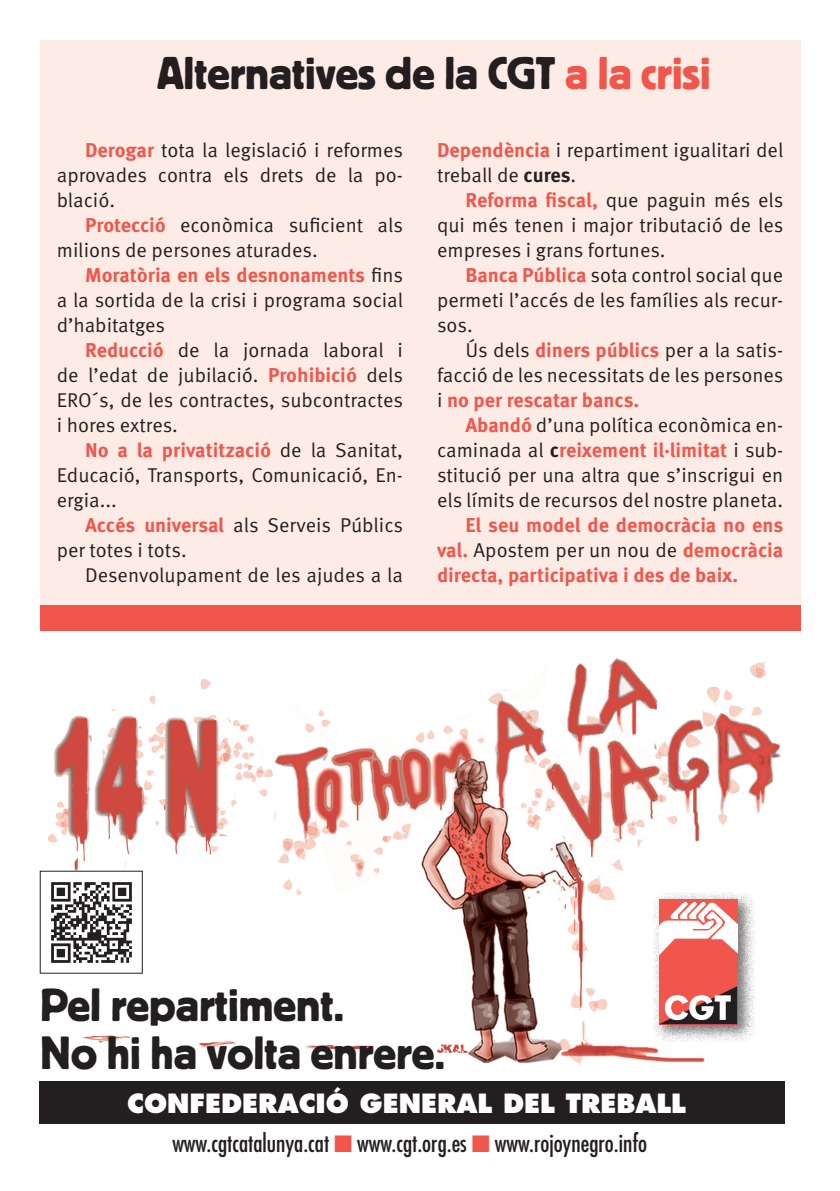
<style>
.page{position:relative;width:840px;height:1191px;background:#fff}
.page>*{position:absolute;margin:0;border:0;box-sizing:border-box;transform-origin:0 0}
.t1{font:48.8px/48.8px "Block";color:#231f20}
.t2{font:48px "Block";color:#231f20}
.t3{font:800 25.8px "Futura Std";color:#fff}
.t4{font:condensed 24px "Futura Std";color:#231f20}
.t5{font:20px/25px "Meta Pro";color:#231f20;text-align:justify}
.t6{font:700 20px/25px "Meta Pro";color:#f0564c;text-align:justify}
.s1{color:#f0564c}
.s2{font-weight:700;color:#f0564c}
.s3{font-weight:700}
.s4{font-weight:400;color:#231f20}
</style>
<div class="page">
<div style="left:40px;top:40px;width:759px;height:565px;background:#fdece5"></div>
<div style="left:40px;top:1081px;width:744px;height:42px;background:#231f20"></div>
<img style="left:39px;top:658px;width:742px;height:407px">
<div style="left:40px;top:605px;width:759px;height:26px;background:#f0564c"></div>
<img style="left:42px;top:872px;width:99px;height:99px">
<div style="left:40px;top:870px;width:103px;height:103px;border:1px solid #231f20"></div>
<div style="left:652px;top:892px;width:103px;height:150px;background:#231f20;opacity:.6"></div>
<div style="left:658px;top:899px;width:78px;height:125px;background:#f0564c"></div>
<svg style="left:658px;top:899px;width:78px;height:57px"></svg>
<svg style="left:658px;top:986px;width:78px;height:38px"></svg>
<h2 class="t2" style="left:157px;top:41px;width:554px">Alternatives de la CGT <span class="s1">a la crisi</span></h2>
<p class="t5" style="left:57px;top:138px;width:348px;text-indent:28px"><span class="s2">Derogar</span> tota la legislació i reformes aprovades contra els drets de la po&shy;blació.</p>
<p class="t5" style="left:57px;top:213px;width:348px;text-indent:28px"><span class="s2">Protecció</span> econòmica suficient als milions de persones aturades.</p>
<p class="t5" style="left:57px;top:263px;width:348px;text-indent:28px"><span class="s2">Moratòria en els desnonaments</span> fins a la sortida de la crisi i programa social d’habitatges</p>
<p class="t5" style="left:57px;top:338px;width:347px;text-indent:28px"><span class="s2">Reducció</span> de la jornada laboral i de l’edat de jubilació. <span class="s2">Prohibició</span> dels ERO´s, de les contractes, subcontractes i hores extres.</p>
<p class="t5" style="left:57px;top:438px;width:347px;text-indent:28px"><span class="s2">No a la privatització</span> de la Sanitat, Educació, Transports, Comunicació, En&shy;ergia...</p>
<p class="t5" style="left:57px;top:513px;width:348px;text-indent:28px"><span class="s2">Accés universal</span> als Serveis Públics per totes i tots.</p>
<p class="t5" style="left:85px;top:563px;width:319px">Desenvolupament de les ajudes a la</p>
<p class="t5" style="left:437px;top:138px;width:348px"><span class="s2">Dependència</span> i repartiment igualitari del treball de <span class="s3">cures</span>.</p>
<p class="t5" style="left:437px;top:188px;width:348px;text-indent:28px"><span class="s2">Reforma fiscal,</span> que paguin més els qui més tenen i major tributació de les empreses i grans fortunes.</p>
<p class="t5" style="left:437px;top:263px;width:347px;text-indent:28px"><span class="s2">Banca Pública</span> sota control social que permeti l’accés de les famílies als recur&shy;sos.</p>
<p class="t5" style="left:437px;top:338px;width:348px;text-indent:28px">Ús dels <span class="s2">diners públics</span> per a la satis&shy;facció de les necessitats de les persones i <span class="s2">no per rescatar bancs.</span></p>
<p class="t5" style="left:437px;top:413px;width:347px;text-indent:28px"><span class="s2">Abandó</span> d’una política econòmica en&shy;caminada al <span class="s3">c</span><span class="s2">reixement il·limitat</span> i sub&shy;stitució per una altra que s’inscrigui en els límits de recursos del nostre planeta.</p>
<p class="t6" style="left:437px;top:513px;width:347px;text-indent:28px">El seu model de democràcia no ens val. <span class="s4">Apostem per un nou de</span> democràcia directa, participativa i des de baix.</p>
<h1 class="t1" style="left:40px;top:984px;width:407px">Pel repartiment.<br>No hi ha volta enrere.</h1>
<p class="t3" style="left:127px;top:1087px;width:560px">CONFEDERACIÓ GENERAL DEL TREBALL</p>
<p class="t4" style="left:172px;top:1128px;width:476px">www.cgtcatalunya.cat <span class="s1">■</span> www.cgt.org.es <span class="s1">■</span> www.rojoynegro.info</p>
</div>
